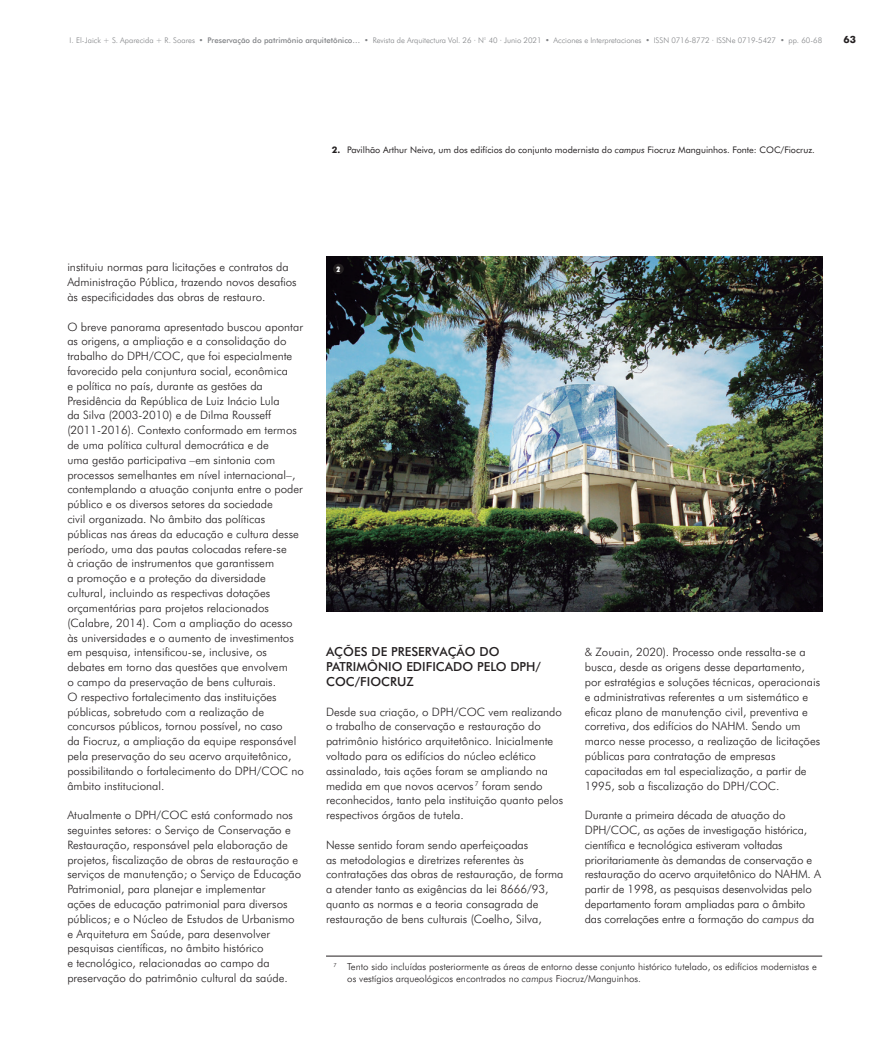
<style>
.page{position:relative;width:886px;height:1046px;background:#fff}
.page>*{position:absolute;margin:0;border:0;box-sizing:border-box;transform-origin:0 0}
.t1{font:500 12.5px/14.8px "Futura BT";color:#231f20}
.t2{font:300 11.5px/14.8px "Futura BT";color:#231f20}
.t3{font:700 10px "Futura BT";color:#231f20}
.t4{font:300 9.75px/11.6px "Futura BT";color:#231f20}
.t5{font:9px "Futura BT";color:#231f20}
.t6{font:300 7.75px "Futura BT";letter-spacing:-.005em;color:#808285}
.t7{font:900 condensed 7.5px "Futura BT";color:#fff}
.s1{font-weight:500}
.s2{font-weight:700}
.s3{font-style:italic}
</style>
<div class="page">
<img style="left:326px;top:256px;width:496px;height:355px">
<hr style="left:326px;top:955px;width:496px;height:1px;background:#231f20">
<div style="left:333px;top:263px;width:11px;height:11px;background:#231f20;border-radius:50%"></div>
<p class="t6" style="left:70px;top:36px;width:754px">I. El-Jaick + S. Aparecida + R. Soares • <span class="s1">Preservação do patrimônio arquitetônico…</span> • Revista de Arquitectura Vol. 26 · N° 40 · Junio 2021 • Acciones e Interpretaciones • ISSN 0716-8772 · ISSNe 0719-5427 • pp. 60-68</p>
<p class="t3" style="left:843px;top:34px;width:14px">63</p>
<p class="t5" style="left:332px;top:144px;width:485px"><span class="s2">2.</span> Pavilhão Arthur Neiva, um dos edifícios do conjunto modernista do <span class="s3">campus</span> Fiocruz Manguinhos. Fonte: COC/Fiocruz.</p>
<p class="t2" style="left:67px;top:260px;width:231px">instituiu normas para licitações e contratos da<br>Administração Pública, trazendo novos desafios às especificidades das obras de restauro.</p>
<p class="t2" style="left:67px;top:319px;width:238px">O breve panorama apresentado buscou apontar as origens, a ampliação e a consolidação do trabalho do DPH/COC, que foi especialmente favorecido pela conjuntura social, econômica<br>e política no país, durante as gestões da Presidência da República de Luiz Inácio Lula<br>da Silva (2003-2010) e de Dilma Rousseff (2011-2016). Contexto conformado em termos de uma política cultural democrática e de<br>uma gestão participativa –em sintonia com processos semelhantes em nível internacional–, contemplando a atuação conjunta entre o poder público e os diversos setores da sociedade<br>civil organizada. No âmbito das políticas públicas nas áreas da educação e cultura desse período, uma das pautas colocadas refere-se<br>à criação de instrumentos que garantissem<br>a promoção e a proteção da diversidade cultural, incluindo as respectivas dotações orçamentárias para projetos relacionados (Calabre, 2014). Com a ampliação do acesso às universidades e o aumento de investimentos em pesquisa, intensificou-se, inclusive, os debates em torno das questões que envolvem<br>o campo da preservação de bens culturais.<br>O respectivo fortalecimento das instituições públicas, sobretudo com a realização de concursos públicos, tornou possível, no caso<br>da Fiocruz, a ampliação da equipe responsável pela preservação do seu acervo arquitetônico, possibilitando o fortalecimento do DPH/COC no âmbito institucional.</p>
<p class="t2" style="left:67px;top:807px;width:235px">Atualmente o DPH/COC está conformado nos seguintes setores: o Serviço de Conservação e Restauração, responsável pela elaboração de projetos, fiscalização de obras de restauração e serviços de manutenção; o Serviço de Educação Patrimonial, para planejar e implementar<br>ações de educação patrimonial para diversos públicos; e o Núcleo de Estudos de Urbanismo e Arquitetura em Saúde, para desenvolver pesquisas científicas, no âmbito histórico<br>e tecnológico, relacionadas ao campo da preservação do patrimônio cultural da saúde.</p>
<p class="t7" style="left:337px;top:265px;width:5px">2</p>
<p class="t1" style="left:326px;top:644px;width:216px">AÇÕES DE PRESERVAÇÃO DO<br>PATRIMÔNIO EDIFICADO PELO DPH/<br>COC/FIOCRUZ</p>
<p class="t2" style="left:326px;top:704px;width:239px">Desde sua criação, o DPH/COC vem realizando o trabalho de conservação e restauração do patrimônio histórico arquitetônico. Inicialmente voltado para os edifícios do núcleo eclético assinalado, tais ações foram se ampliando na medida em que novos acervos <sup>7</sup> foram sendo reconhecidos, tanto pela instituição quanto pelos respectivos órgãos de tutela.</p>
<p class="t2" style="left:326px;top:837px;width:239px">Nesse sentido foram sendo aperfeiçoadas<br>as metodologias e diretrizes referentes às contratações das obras de restauração, de forma a atender tanto as exigências da lei 8666/93, quanto as normas e a teoria consagrada de restauração de bens culturais (Coelho, Silva,</p>
<p class="t2" style="left:585px;top:644px;width:237px">&amp; Zouain, 2020). Processo onde ressalta-se a busca, desde as origens desse departamento, por estratégias e soluções técnicas, operacionais e administrativas referentes a um sistemático e eficaz plano de manutenção civil, preventiva e corretiva, dos edifícios do NAHM. Sendo um marco nesse processo, a realização de licitações públicas para contratação de empresas capacitadas em tal especialização, a partir de 1995, sob a fiscalização do DPH/COC.</p>
<p class="t2" style="left:585px;top:807px;width:238px">Durante a primeira década de atuação do DPH/COC, as ações de investigação histórica, científica e tecnológica estiveram voltadas prioritariamente às demandas de conservação e restauração do acervo arquitetônico do NAHM. A partir de 1998, as pesquisas desenvolvidas pelo departamento foram ampliadas para o âmbito das correlações entre a formação do <span class="s3">campus</span> da</p>
<p class="t4" style="left:347px;top:960px;width:471px;text-indent:-14px"><sup>7</sup> Tento sido incluídas posteriormente as áreas de entorno desse conjunto histórico tutelado, os edifícios modernistas e os vestígios arqueológicos encontrados no <span class="s3">campus</span> Fiocruz/Manguinhos.</p>
</div>
